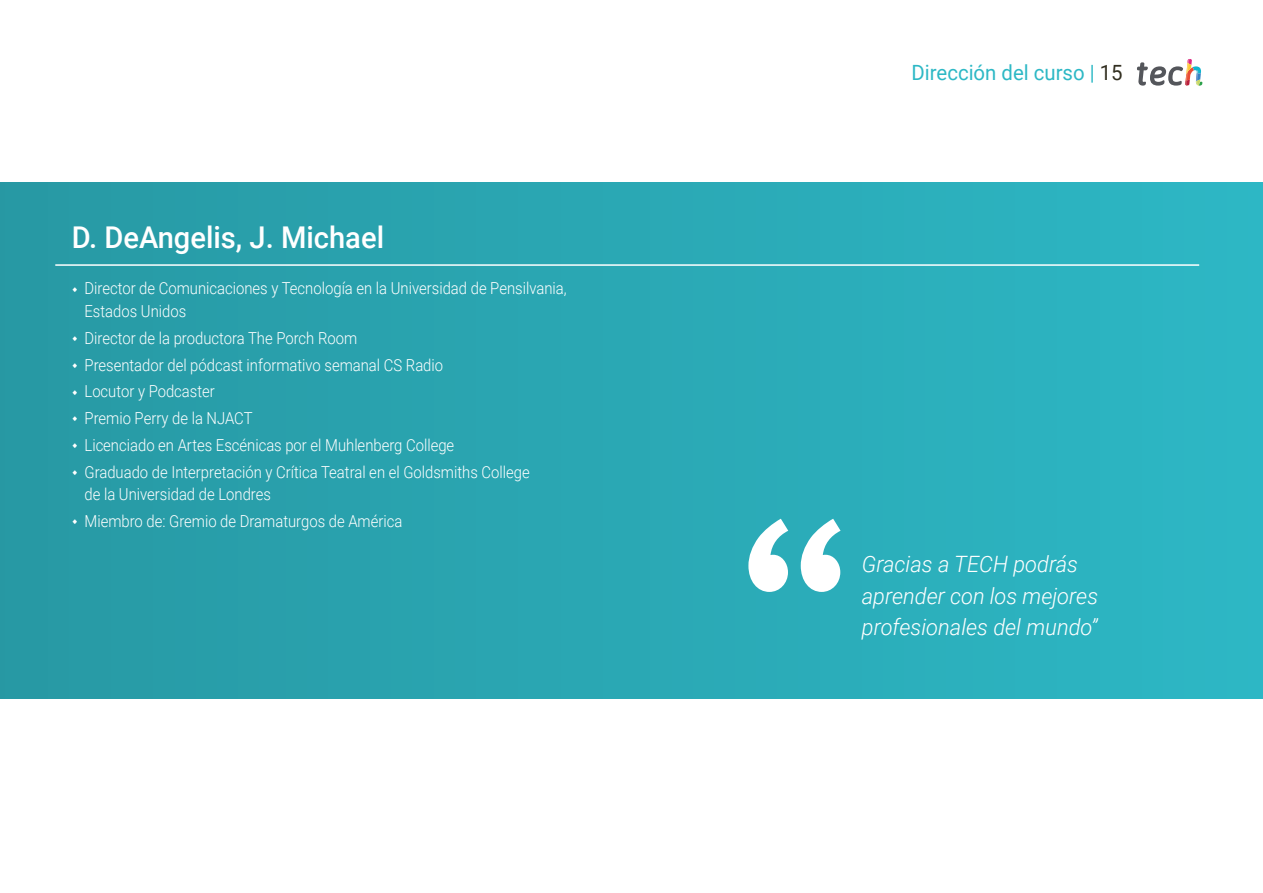
<style>
.page{position:relative;width:1263px;height:893px;background:#fff}
.page>*{position:absolute;margin:0;border:0;box-sizing:border-box;transform-origin:0 0}
.t1{font:500 30px "Roboto";color:#fff}
.t2{font:italic 300 22.5px/31.5px "Roboto";color:#fff}
.t3{font:21px "Roboto";color:#2db8c5}
.t4{font:300 16.5px/26.7px "Roboto";color:#fff;scale:.9 1}
.s1{color:#312e20}
</style>
<div class="page">
<svg style="left:1137px;top:59px;width:65px;height:27px"></svg>
<div style="left:0;top:182px;width:1263px;height:516px;background:linear-gradient(to right,#2799a4,#2db7c5)"></div>
<svg style="left:748px;top:519px;width:92px;height:73px"></svg>
<hr style="left:55px;top:264px;width:1144px;height:2px;background:#fff">
<svg style="left:73px;top:287px;width:4px;height:5px"></svg>
<svg style="left:73px;top:336px;width:4px;height:5px"></svg>
<svg style="left:73px;top:363px;width:4px;height:5px"></svg>
<svg style="left:73px;top:390px;width:4px;height:5px"></svg>
<svg style="left:73px;top:416px;width:4px;height:5px"></svg>
<svg style="left:73px;top:443px;width:4px;height:5px"></svg>
<svg style="left:73px;top:470px;width:4px;height:5px"></svg>
<svg style="left:73px;top:519px;width:4px;height:5px"></svg>
<h1 class="t1" style="left:72px;top:216px;width:314px">D. DeAngelis, J. Michael</h1>
<p class="t4" style="left:85px;top:277px;width:537px;line-height:22.5px">Director de Comunicaciones y Tecnología en la Universidad de Pensilvania,<br>Estados Unidos</p>
<p class="t4" style="left:85px;top:324px;width:496px">Director de la productora The Porch Room<br>Presentador del pódcast informativo semanal CS Radio<br>Locutor y Podcaster<br>Premio Perry de la NJACT<br>Licenciado en Artes Escénicas por el Muhlenberg College<br>Graduado de Interpretación y Crítica Teatral en el Goldsmiths College</p>
<p class="t4" style="left:85px;top:480px;width:355px">de la Universidad de Londres<br>Miembro de: Gremio de Dramaturgos de América</p>
<p class="t3" style="left:911px;top:57px;width:213px">Dirección del curso | <span class="s1">15</span></p>
<h2 class="t2" style="left:862px;top:548px;width:238px">Gracias a TECH podrás aprender con los mejores profesionales del mundo”</h2>
</div>
